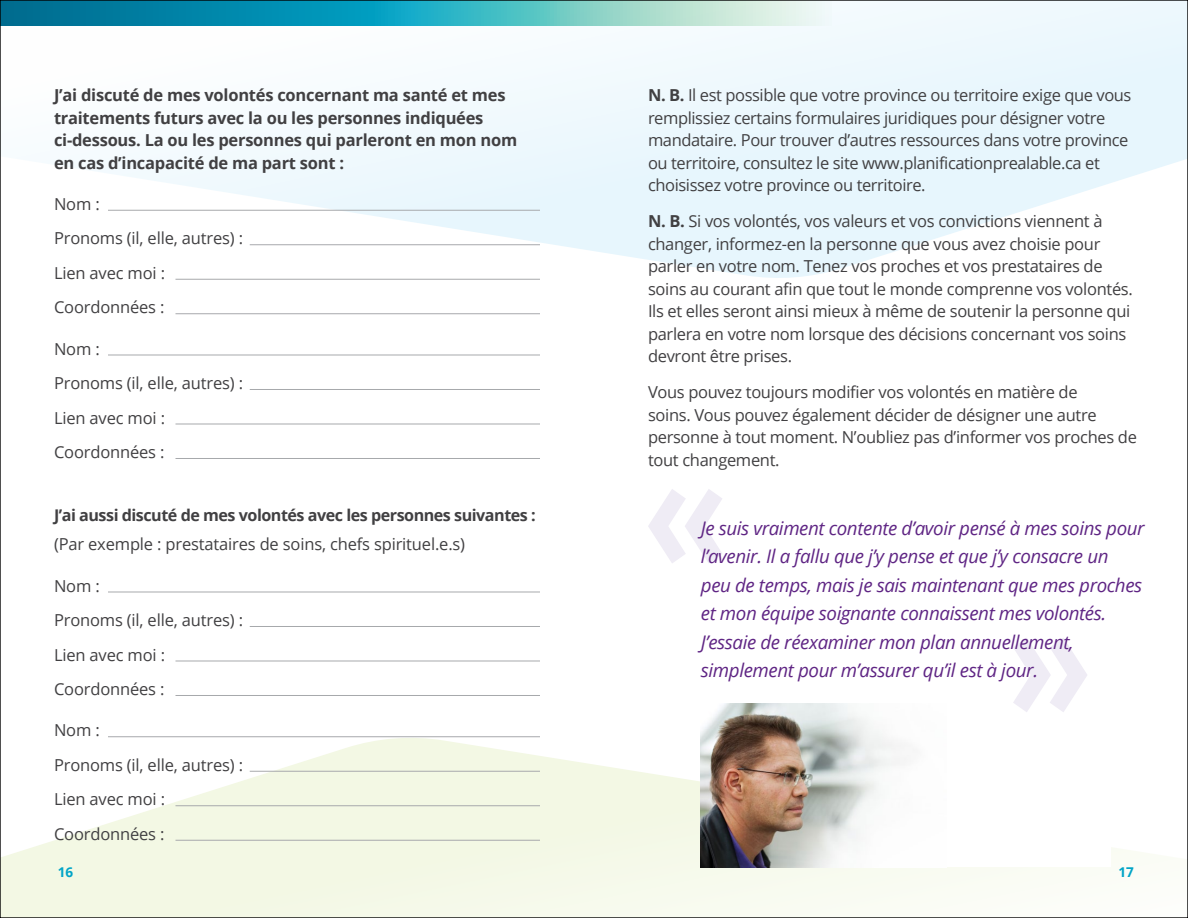
<style>
.page{position:relative;width:1188px;height:918px;background:#fff}
.page>*{position:absolute;margin:0;border:0;box-sizing:border-box;transform-origin:0 0}
.t1{font:italic 18.75px/28.5px "Open Sans";letter-spacing:-.02em;color:#5f2584}
.t2{font:16.5px/22.5px "Open Sans";letter-spacing:-.02em;color:#414042}
.t3{font:700 16.5px/22.5px "Open Sans";letter-spacing:-.015em;color:#414042}
.t4{font:700 16.2px "Open Sans";letter-spacing:-.03em;color:#414042}
.t5{font:700 13.5px "Open Sans";color:#00a4c7}
.s1{font-weight:700}
</style>
<div class="page">
<svg style="left:2px;top:736px;width:1152px;height:180px;fill:#f4f8e7"></svg>
<svg style="left:67px;top:2px;width:1119px;height:277px;fill:#f0f9fd"></svg>
<hr style="left:108px;top:210px;width:432px;height:1px;background:#a7a9ac">
<hr style="left:250px;top:244px;width:290px;height:1px;background:#a7a9ac">
<hr style="left:176px;top:279px;width:364px;height:1px;background:#a7a9ac">
<hr style="left:176px;top:313px;width:364px;height:1px;background:#a7a9ac">
<hr style="left:108px;top:355px;width:432px;height:1px;background:#a7a9ac">
<hr style="left:250px;top:389px;width:290px;height:1px;background:#a7a9ac">
<hr style="left:176px;top:424px;width:364px;height:1px;background:#a7a9ac">
<hr style="left:176px;top:458px;width:364px;height:1px;background:#a7a9ac">
<hr style="left:108px;top:592px;width:432px;height:1px;background:#a7a9ac">
<hr style="left:250px;top:626px;width:290px;height:1px;background:#a7a9ac">
<hr style="left:176px;top:661px;width:364px;height:1px;background:#a7a9ac">
<hr style="left:176px;top:695px;width:364px;height:1px;background:#a7a9ac">
<hr style="left:108px;top:736px;width:432px;height:1px;background:#a7a9ac">
<hr style="left:250px;top:771px;width:290px;height:1px;background:#a7a9ac">
<hr style="left:176px;top:805px;width:364px;height:1px;background:#a7a9ac">
<hr style="left:176px;top:840px;width:364px;height:1px;background:#a7a9ac">
<div style="left:701px;top:704px;width:410px;height:163px;background:#fff"></div>
<img style="left:701px;top:704px;width:205px;height:163px">
<svg style="left:1013px;top:638px;width:74px;height:74px"></svg>
<svg style="left:648px;top:489px;width:74px;height:74px"></svg>
<svg style="left:2px;top:2px;width:830px;height:24px;background:#48aebe"></svg>
<p class="t3" style="left:54px;top:83px;width:465px">J’ai discuté de mes volontés concernant ma santé et mes traitements futurs avec la ou les personnes indiquées ci-dessous. La ou les personnes qui parleront en mon nom en cas d’incapacité de ma part sont :</p>
<p class="t2" style="left:54px;top:186px;width:191px;line-height:34.5px">Nom :<br>Pronoms (il, elle, autres) :<br>Lien avec moi :<br>Coordonnées :</p>
<p class="t2" style="left:54px;top:331px;width:191px;line-height:34.5px">Nom :<br>Pronoms (il, elle, autres) :<br>Lien avec moi :<br>Coordonnées :</p>
<p class="t4" style="left:54px;top:504px;width:483px">J’ai aussi discuté de mes volontés avec les personnes suivantes :</p>
<p class="t2" style="left:54px;top:533px;width:413px">(Par exemple : prestataires de soins, chefs spirituel.e.s)</p>
<p class="t2" style="left:54px;top:568px;width:191px;line-height:34.5px">Nom :<br>Pronoms (il, elle, autres) :<br>Lien avec moi :<br>Coordonnées :</p>
<p class="t2" style="left:54px;top:713px;width:191px;line-height:34.5px">Nom :<br>Pronoms (il, elle, autres) :<br>Lien avec moi :<br>Coordonnées :</p>
<p class="t2" style="left:648px;top:83px;width:485px"><span class="s1">N. B.</span> Il est possible que votre province ou territoire exige que vous remplissiez certains formulaires juridiques pour désigner votre mandataire. Pour trouver d’autres ressources dans votre province ou territoire, consultez le site www.planificationprealable.ca et choisissez votre province ou territoire.</p>
<p class="t2" style="left:648px;top:209px;width:486px"><span class="s1">N. B.</span> Si vos volontés, vos valeurs et vos convictions viennent à changer, informez-en la personne que vous avez choisie pour parler en votre nom. Tenez vos proches et vos prestataires de soins au courant afin que tout le monde comprenne vos volontés.<br>Ils et elles seront ainsi mieux à même de soutenir la personne qui parlera en votre nom lorsque des décisions concernant vos soins devront être prises.</p>
<p class="t2" style="left:648px;top:381px;width:490px">Vous pouvez toujours modifier vos volontés en matière de<br>soins. Vous pouvez également décider de désigner une autre personne à tout moment. N’oubliez pas d’informer vos proches de tout changement.</p>
<p class="t1" style="left:701px;top:513px;width:445px">Je suis vraiment contente d’avoir pensé à mes soins pour l’avenir. Il a fallu que j’y pense et que j’y consacre un<br>peu de temps, mais je sais maintenant que mes proches et mon équipe soignante connaissent mes volontés.<br>J’essaie de réexaminer mon plan annuellement, simplement pour m’assurer qu’il est à jour.</p>
<p class="t5" style="left:58px;top:863px;width:17px">16</p>
<p class="t5" style="left:1119px;top:863px;width:17px">17</p>
</div>
